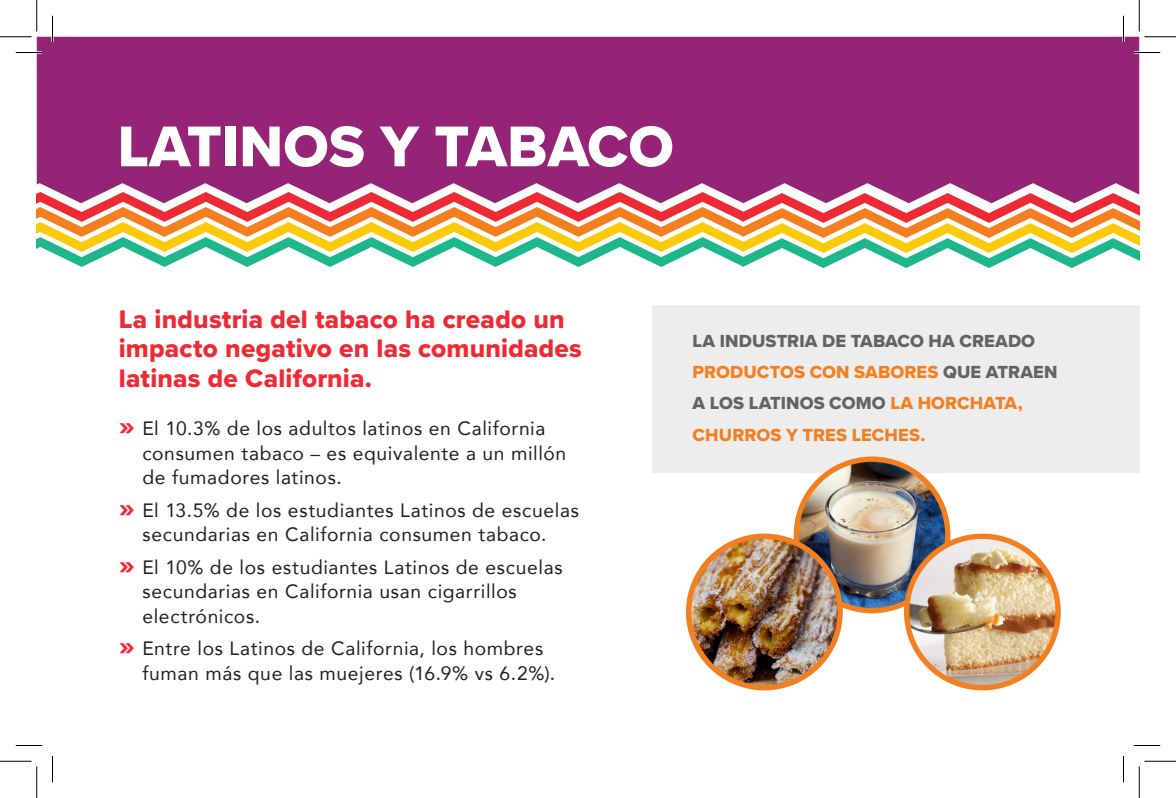
<style>
.page{position:relative;width:1176px;height:798px;background:#fff}
.page>*{position:absolute;margin:0;border:0;box-sizing:border-box;transform-origin:0 0}
.White_title{font:59.5px "Proxima Nova Extrabld";color:#fff}
._0_-_Header{font:26.25px/29.8px "Proxima Nova Extrabld";letter-spacing:.01em;color:#ee2b35}
.t1{font:19.25px/24.5px "Avenir";letter-spacing:.035em;color:#231f20}
._0_-_Header-2{font:18.2px/31.3px "Proxima Nova Extrabld";letter-spacing:.005em;color:#636366}
.s1{font-family:"Proxima Nova Extrabld";font-size:28px;color:#ee2b35}
.s2{color:#f47f21}
</style>
<div class="page">
<div style="left:652px;top:305px;width:487px;height:168px;background:#ededee"></div>
<div style="left:37px;top:37px;width:1102px;height:150px;background:#952476"></div>
<svg style="left:37px;top:187px;width:1102px;height:81px"></svg>
<img style="left:796px;top:459px;width:152px;height:150px">
<div style="left:794px;top:457px;width:156px;height:156px;border:5px solid #f47f21;border-radius:50%"></div>
<img style="left:907px;top:536px;width:151px;height:152px;border-radius:76px">
<div style="left:904px;top:534px;width:157px;height:156px;border:5px solid #f47f21;border-radius:50%"></div>
<img style="left:689px;top:536px;width:151px;height:152px;border-radius:76px">
<div style="left:686px;top:534px;width:157px;height:156px;border:5px solid #f47f21;border-radius:50%"></div>
<hr style="left:16px;top:51px;width:26px;height:3px;background:#fff">
<hr style="left:1134px;top:51px;width:26px;height:3px;background:#fff">
<hr style="left:51px;top:16px;width:3px;height:26px;background:#fff">
<hr style="left:1122px;top:16px;width:3px;height:26px;background:#fff">
<svg style="left:16px;top:52px;width:26px;height:1px"></svg>
<svg style="left:1134px;top:52px;width:26px;height:1px"></svg>
<svg style="left:16px;top:745px;width:26px;height:1px"></svg>
<svg style="left:1134px;top:745px;width:26px;height:1px"></svg>
<svg style="left:52px;top:16px;width:1px;height:26px"></svg>
<svg style="left:52px;top:756px;width:1px;height:26px"></svg>
<svg style="left:1123px;top:16px;width:1px;height:26px"></svg>
<svg style="left:1123px;top:756px;width:1px;height:26px"></svg>
<hr style="left:0;top:36px;width:32px;height:1px;background:#000">
<hr style="left:1144px;top:36px;width:32px;height:1px;background:#000">
<hr style="left:0;top:761px;width:32px;height:1px;background:#000">
<hr style="left:1144px;top:761px;width:32px;height:1px;background:#000">
<hr style="left:36px;top:0;width:1px;height:32px;background:#000">
<hr style="left:36px;top:766px;width:1px;height:32px;background:#000">
<hr style="left:1139px;top:0;width:1px;height:32px;background:#000">
<hr style="left:1139px;top:766px;width:1px;height:32px;background:#000">
<p class="White_title" style="left:118px;top:102px;width:558px">LATINOS Y TABACO</p>
<p class="_0_-_Header" style="left:119px;top:304px;width:465px">La industria del tabaco ha creado un impacto negativo en las comunidades latinas de California.</p>
<p class="t1" style="left:142px;top:416px;width:425px;text-indent:-24px"><span class="s1">»</span> El 10.3% de los adultos latinos en California consumen tabaco – es equivalente a un millón de fumadores latinos.</p>
<p class="t1" style="left:119px;top:497px;width:462px;text-align:center"><span class="s1">»</span> El 13.5% de los estudiantes Latinos de escuelas secundarias en California consumen tabaco.</p>
<p class="t1" style="left:142px;top:554px;width:422px;text-indent:-24px"><span class="s1">»</span> El 10% de los estudiantes Latinos de escuelas secundarias en California usan cigarrillos electrónicos.</p>
<p class="t1" style="left:142px;top:635px;width:414px;line-height:25.4px;text-indent:-24px"><span class="s1">»</span> Entre los Latinos de California, los hombres fuman más que las muejeres (16.9% vs 6.2%).</p>
<p class="_0_-_Header-2" style="left:693px;top:325px;width:367px">LA INDUSTRIA DE TABACO HA CREADO<br><span class="s2">PRODUCTOS CON SABORES</span> QUE ATRAEN<br>A LOS LATINOS COMO <span class="s2">LA HORCHATA,<br>CHURROS Y TRES LECHES.</span></p>
</div>
